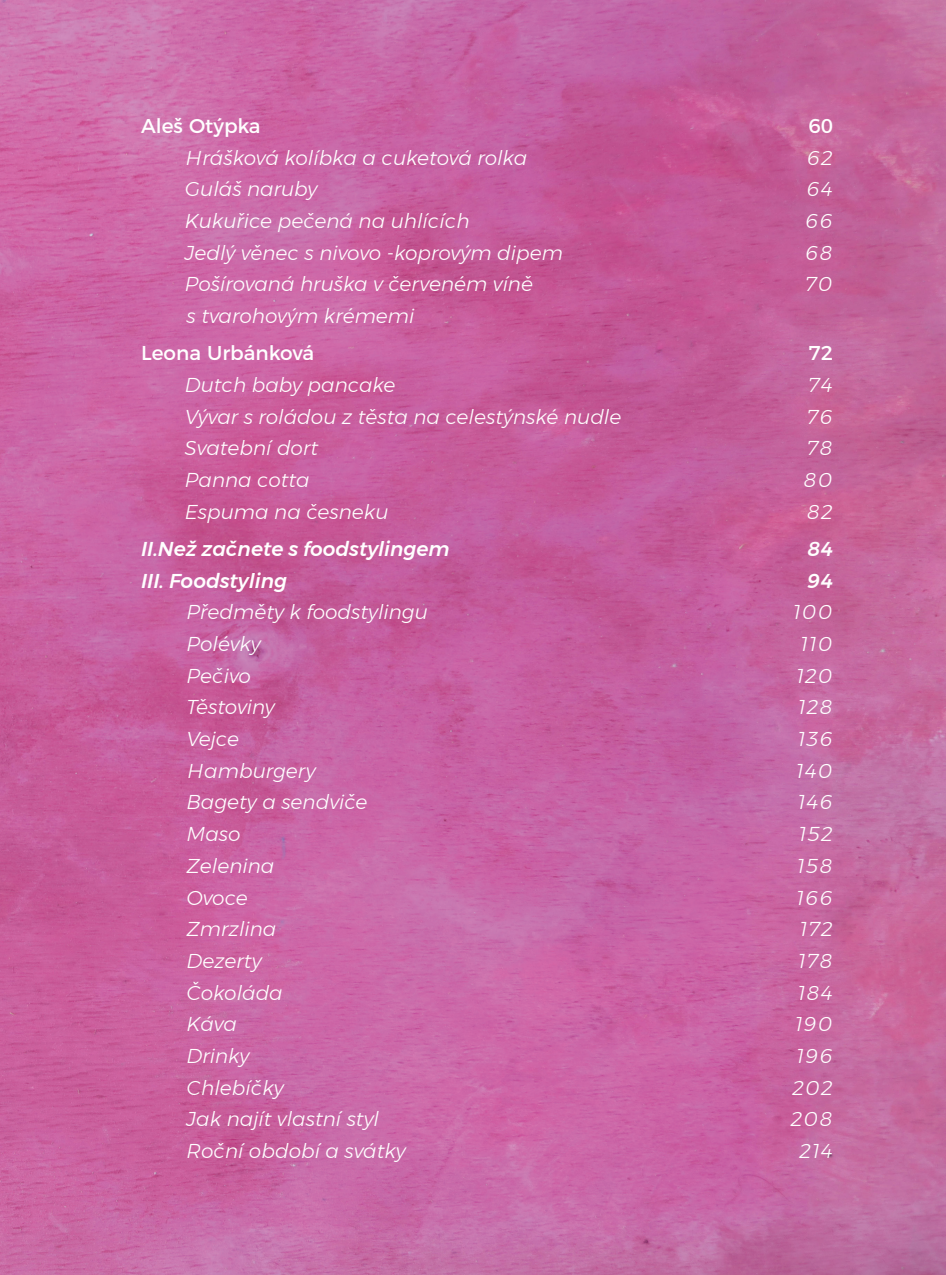
<style>
.page{position:relative;width:946px;height:1275px;background:#fff}
.page>*{position:absolute;margin:0;border:0;box-sizing:border-box;transform-origin:0 0}
.t1{font:italic 300 20px "Montserrat";color:#fff}
.t2{font:italic 500 20px "Montserrat";color:#fff}
.t3{font:20px "Montserrat";color:#fff}
</style>
<div class="page">
<img style="left:0;top:0;width:946px;height:1274px">
<p class="t3" style="left:141px;top:110px;width:121px">Aleš Otýpka</p>
<p class="t3" style="left:808px;top:110px;width:26px">60</p>
<p class="t1" style="left:185px;top:142px;width:344px">Hrášková kolíbka a cuketová rolka</p>
<p class="t1" style="left:806px;top:142px;width:29px">62</p>
<p class="t1" style="left:185px;top:174px;width:134px">Guláš naruby</p>
<p class="t1" style="left:805px;top:174px;width:29px">64</p>
<p class="t1" style="left:185px;top:206px;width:286px">Kukuřice pečená na uhlících</p>
<p class="t1" style="left:804px;top:206px;width:30px">66</p>
<p class="t1" style="left:185px;top:237px;width:379px">Jedlý věnec s nivovo ‑koprovým dipem</p>
<p class="t1" style="left:804px;top:237px;width:30px">68</p>
<p class="t1" style="left:185px;top:269px;width:350px">Pošírovaná hruška v červeném víně</p>
<p class="t1" style="left:804px;top:269px;width:30px">70</p>
<p class="t1" style="left:186px;top:301px;width:229px">s tvarohovým krémemi</p>
<p class="t3" style="left:141px;top:337px;width:175px">Leona Urbánková</p>
<p class="t3" style="left:808px;top:337px;width:26px">72</p>
<p class="t1" style="left:185px;top:370px;width:212px">Dutch baby pancake</p>
<p class="t1" style="left:807px;top:370px;width:27px">74</p>
<p class="t1" style="left:185px;top:401px;width:438px">Vývar s roládou z těsta na celestýnské nudle</p>
<p class="t1" style="left:806px;top:401px;width:28px">76</p>
<p class="t1" style="left:185px;top:433px;width:135px">Svatební dort</p>
<p class="t1" style="left:806px;top:433px;width:28px">78</p>
<p class="t1" style="left:185px;top:465px;width:126px">Panna cotta</p>
<p class="t1" style="left:803px;top:465px;width:32px">80</p>
<p class="t1" style="left:185px;top:496px;width:205px">Espuma na česneku</p>
<p class="t1" style="left:806px;top:496px;width:29px">82</p>
<p class="t2" style="left:141px;top:533px;width:310px">II.Než začnete s foodstylingem</p>
<p class="t2" style="left:807px;top:533px;width:28px">84</p>
<p class="t2" style="left:141px;top:565px;width:147px">III. Foodstyling</p>
<p class="t2" style="left:807px;top:565px;width:28px">94</p>
<p class="t1" style="left:186px;top:597px;width:243px">Předměty k foodstylingu</p>
<p class="t1" style="left:792px;top:597px;width:42px">100</p>
<p class="t1" style="left:186px;top:629px;width:76px">Polévky</p>
<p class="t1" style="left:800px;top:629px;width:35px">110</p>
<p class="t1" style="left:186px;top:660px;width:66px">Pečivo</p>
<p class="t1" style="left:795px;top:660px;width:39px">120</p>
<p class="t1" style="left:186px;top:692px;width:90px">Těstoviny</p>
<p class="t1" style="left:797px;top:692px;width:37px">128</p>
<p class="t1" style="left:186px;top:724px;width:54px">Vejce</p>
<p class="t1" style="left:797px;top:724px;width:37px">136</p>
<p class="t1" style="left:186px;top:755px;width:131px">Hamburgery</p>
<p class="t1" style="left:795px;top:755px;width:39px">140</p>
<p class="t1" style="left:186px;top:787px;width:182px">Bagety a sendviče</p>
<p class="t1" style="left:797px;top:787px;width:37px">146</p>
<p class="t1" style="left:186px;top:819px;width:55px">Maso</p>
<p class="t1" style="left:798px;top:819px;width:37px">152</p>
<p class="t1" style="left:186px;top:850px;width:89px">Zelenina</p>
<p class="t1" style="left:796px;top:850px;width:38px">158</p>
<p class="t1" style="left:186px;top:882px;width:63px">Ovoce</p>
<p class="t1" style="left:796px;top:882px;width:39px">166</p>
<p class="t1" style="left:186px;top:914px;width:91px">Zmrzlina</p>
<p class="t1" style="left:799px;top:914px;width:35px">172</p>
<p class="t1" style="left:186px;top:945px;width:76px">Dezerty</p>
<p class="t1" style="left:797px;top:945px;width:37px">178</p>
<p class="t1" style="left:186px;top:977px;width:98px">Čokoláda</p>
<p class="t1" style="left:797px;top:977px;width:37px">184</p>
<p class="t1" style="left:186px;top:1009px;width:52px">Káva</p>
<p class="t1" style="left:794px;top:1009px;width:40px">190</p>
<p class="t1" style="left:186px;top:1040px;width:64px">Drinky</p>
<p class="t1" style="left:796px;top:1040px;width:39px">196</p>
<p class="t1" style="left:186px;top:1072px;width:98px">Chlebíčky</p>
<p class="t1" style="left:791px;top:1072px;width:43px">202</p>
<p class="t1" style="left:186px;top:1104px;width:194px">Jak najít vlastní styl</p>
<p class="t1" style="left:790px;top:1104px;width:45px">208</p>
<p class="t1" style="left:186px;top:1135px;width:221px">Roční období a svátky</p>
<p class="t1" style="left:798px;top:1135px;width:36px">214</p>
</div>
